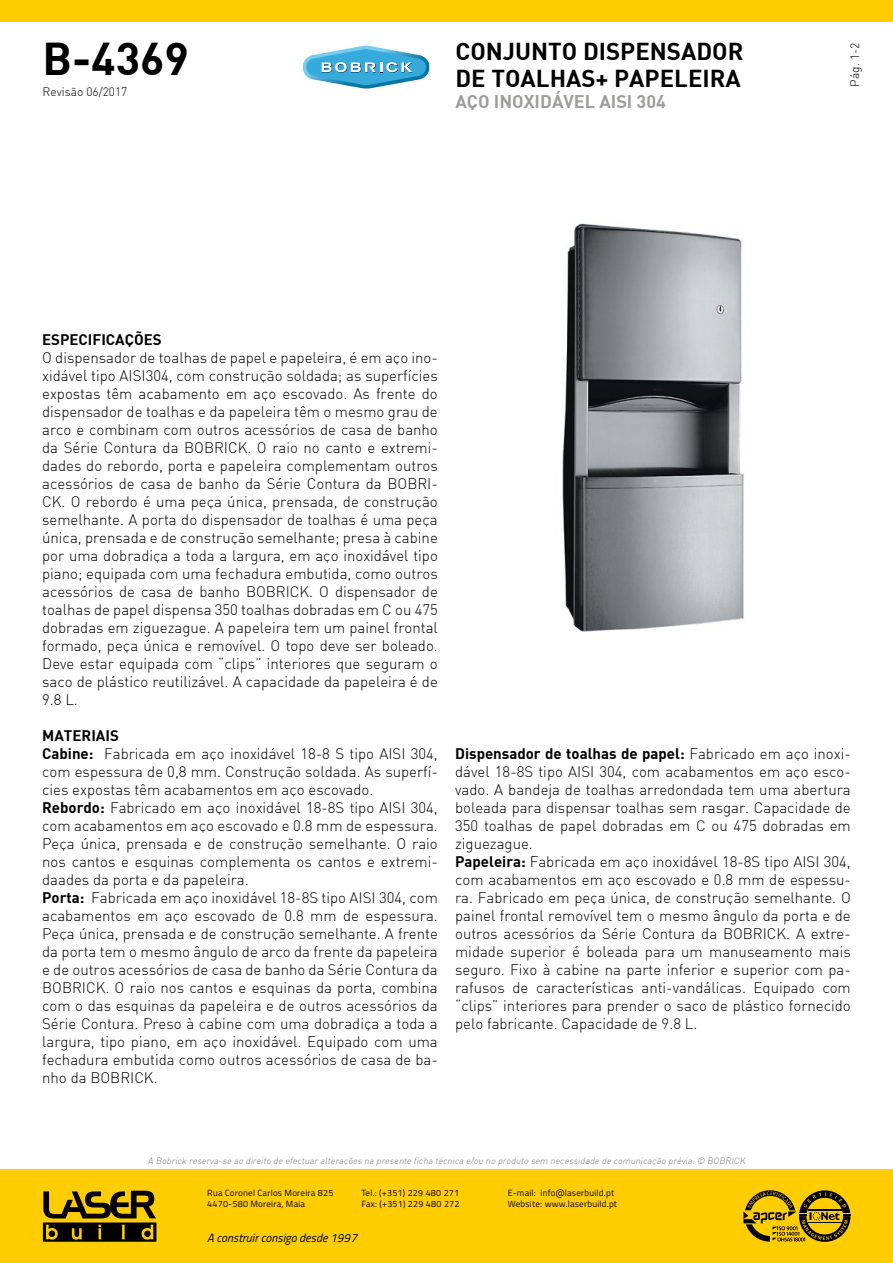
<style>
.page{position:relative;width:893px;height:1263px;background:#fff}
.page>*{position:absolute;margin:0;border:0;box-sizing:border-box;transform-origin:0 0}
.t1{font:700 45px "DI Nbek";color:#000}
.t2{font:700 24px/27px "DI Nbek";color:#000}
.t3{font:700 18px "DI Nbek";color:#9d9d9c}
.t4{font:300 15px/18px "DI Nbek";color:#000}
.t5{font:700 15px "DI Nbek";color:#000}
.t6{font:italic 12px "Titillium";color:#000}
.t7{font:300 12px "DI Nbek";color:#000}
.t8{font:9px/10.8px "Titillium";letter-spacing:.025em;color:#000}
.t9{font:italic 300 9px "DI Nbek";color:#7c7b7b}
.s1{font-weight:700}
</style>
<div class="page">
<div style="left:0;top:0;width:893px;height:21px;background:#ffcd02"></div>
<div style="left:1px;top:1169px;width:892px;height:94px;background:#ffcd02"></div>
<svg style="left:43px;top:1191px;width:113px;height:51px"></svg>
<svg style="left:743px;top:1190px;width:107px;height:52px"></svg>
<svg style="left:303px;top:46px;width:126px;height:43px"></svg>
<img style="left:562px;top:223px;width:182px;height:409px">
<h1 class="t1" style="left:43px;top:29px;width:148px">B-4369</h1>
<p class="t7" style="left:847px;top:87px;width:46px;rotate:-90deg">Pág. 1-2</p>
<p class="t7" style="left:43px;top:84px;width:86px">Revisão 06/2017</p>
<h2 class="t2" style="left:455px;top:37px;width:289px">CONJUNTO DISPENSADOR<br>DE TOALHAS+ PAPELEIRA</h2>
<p class="t3" style="left:455px;top:90px;width:212px">AÇO INOXIDÁVEL AISI 304</p>
<p class="t5" style="left:42px;top:330px;width:121px">ESPECIFICAÇÕES</p>
<p class="t4" style="left:42px;top:349px;width:397px;text-align:justify">O dispensador de toalhas de papel e papeleira, é em aço ino&shy;xidável tipo AISI304, com construção soldada; as superfícies expostas têm acabamento em aço escovado. As frente do dispensador de toalhas e da papeleira têm o mesmo grau de arco e combinam com outros acessórios de casa de banho da Série Contura da BOBRICK. O raio no canto e extremi&shy;dades do rebordo, porta e papeleira complementam outros acessórios de casa de banho da Série Contura da BOBRI-CK. O rebordo é uma peça única, prensada, de construção semelhante. A porta do dispensador de toalhas é uma peça única, prensada e de construção semelhante; presa à cabine por uma dobradiça a toda a largura, em aço inoxidável tipo piano; equipada com uma fechadura embutida, como outros acessórios de casa de banho BOBRICK. O dispensador de toalhas de papel dispensa 350 toalhas dobradas em C ou 475 dobradas em ziguezague. A papeleira tem um painel frontal formado, peça única e removível. O topo deve ser boleado.<br>Deve estar equipada com “clips” interiores que seguram o saco de plástico reutilizável. A capacidade da papeleira é de 9.8 L.</p>
<p class="t4" style="left:42px;top:727px;width:397px"><span class="s1">MATERIAIS<br>Cabine:</span> Fabricada em aço inoxidável 18-8 S tipo AISI 304, com espessura de 0,8 mm. Construção soldada. As superfí&shy;cies expostas têm acabamentos em aço escovado.<br><span class="s1">Rebordo:</span> Fabricado em aço inoxidável 18-8S tipo AISI 304, com acabamentos em aço escovado e 0.8 mm de espessura.<br>Peça única, prensada e de construção semelhante. O raio nos cantos e esquinas complementa os cantos e extremi&shy;daades da porta e da papeleira.<br><span class="s1">Porta:</span> Fabricada em aço inoxidável 18-8S tipo AISI 304, com acabamentos em aço escovado de 0.8 mm de espessura.<br>Peça única, prensada e de construção semelhante. A frente da porta tem o mesmo ângulo de arco da frente da papeleira e de outros acessórios de casa de banho da Série Contura da BOBRICK. O raio nos cantos e esquinas da porta, combina com o das esquinas da papeleira e de outros acessórios da Série Contura. Preso à cabine com uma dobradiça a toda a largura, tipo piano, em aço inoxidável. Equipado com uma fechadura embutida como outros acessórios de casa de ba&shy;nho da BOBRICK.</p>
<p class="t4" style="left:455px;top:744px;width:397px"><span class="s1">Dispensador de toalhas de papel:</span> Fabricado em aço inoxi&shy;dável 18-8S tipo AISI 304, com acabamentos em aço esco&shy;vado. A bandeja de toalhas arredondada tem uma abertura boleada para dispensar toalhas sem rasgar. Capacidade de 350 toalhas de papel dobradas em C ou 475 dobradas em ziguezague.<br><span class="s1">Papeleira:</span> Fabricada em aço inoxidável 18-8S tipo AISI 304, com acabamentos em aço escovado e 0.8 mm de espessu&shy;ra. Fabricado em peça única, de construção semelhante. O painel frontal removível tem o mesmo ângulo da porta e de outros acessórios da Série Contura da BOBRICK. A extre&shy;midade superior é boleada para um manuseamento mais seguro. Fixo à cabine na parte inferior e superior com pa&shy;rafusos de características anti-vandálicas. Equipado com “clips” interiores para prender o saco de plástico fornecido pelo fabricante. Capacidade de 9.8 L.</p>
<p class="t9" style="left:148px;top:1155px;width:601px">A Bobrick reserva-se ao direito de efectuar alterações na presente ficha técnica e/ou no produto sem necessidade de comunicação prévia.© BOBRICK</p>
<p class="t8" style="left:207px;top:1187px;width:128px">Rua Coronel Carlos Moreira 825<br>4470-580 Moreira, Maia</p>
<p class="t8" style="left:361px;top:1187px;width:100px">Tel.: (+351) 229 480 271<br>Fax: (+351) 229 480 272</p>
<p class="t8" style="left:508px;top:1187px;width:111px">E-mail: info@laserbuild.pt<br>Website: www.laserbuild.pt</p>
<p class="t6" style="left:207px;top:1229px;width:151px">A construir consigo desde 1997</p>
</div>
